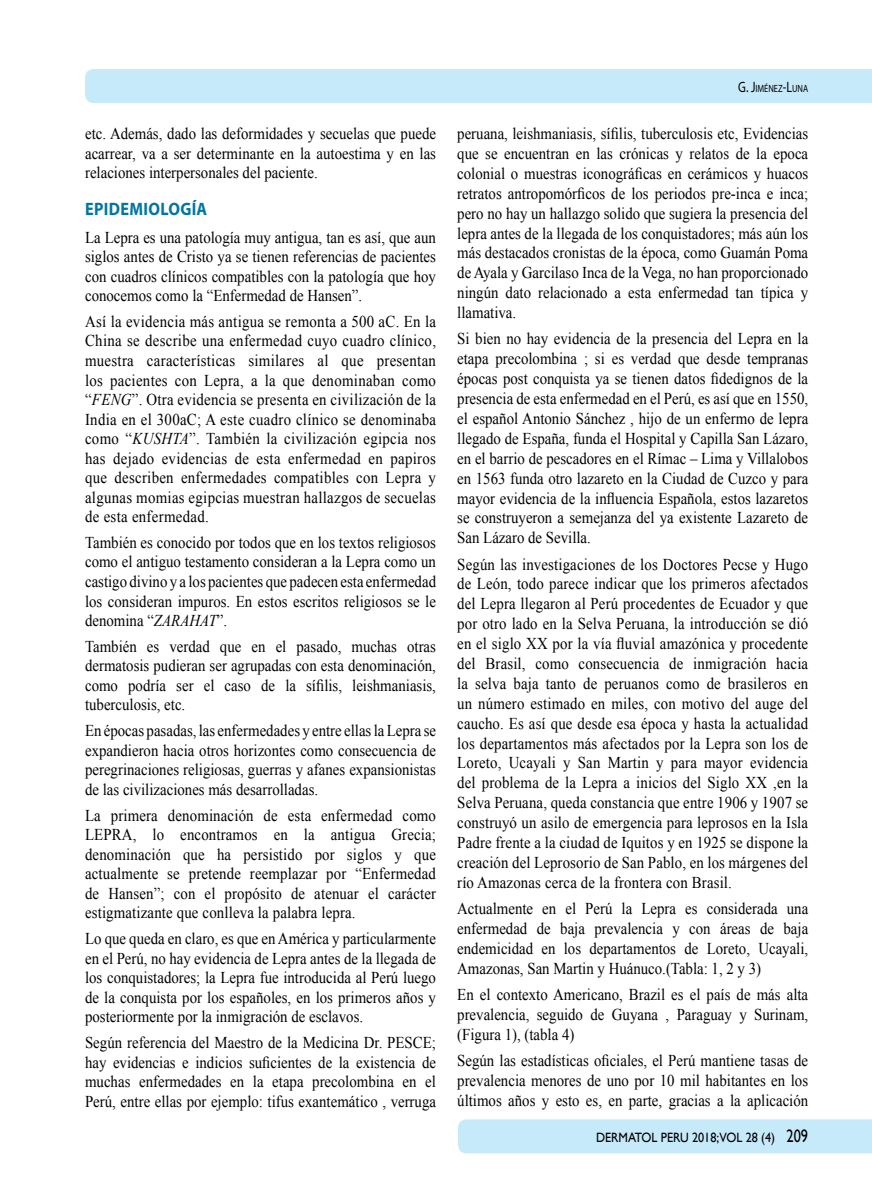
<style>
.page{position:relative;width:872px;height:1191px;background:#fff}
.page>*{position:absolute;margin:0;border:0;box-sizing:border-box;transform-origin:0 0}
.t1{font:700 18px "Myriad Pro";letter-spacing:.02em;color:#0076a3;scale:.9 1}
.t2{font:16.5px/20px "Times New Roman";color:#000;text-align:justify;scale:.9 1}
.t3{font:13.5px "Gill Sans";color:#000;scale:.9 1}
.t4{font:10.5px "Myriad Pro";color:#000;scale:.8 1}
.s1{font-style:italic}
.s2{font-size:15px}
.s3{font-size:18px}
</style>
<div class="page">
<div style="left:85px;top:69px;width:787px;height:34px;background:#c7eafb"></div>
<div style="left:458px;top:1119px;width:414px;height:34px;background:#c7eafb"></div>
<p class="t2" style="left:85px;top:123px;width:391px;line-height:19.5px">etc. Además, dado las deformidades y secuelas que puede acarrear, va a ser determinante en la autoestima y en las relaciones interpersonales del paciente.</p>
<p class="t1" style="left:85px;top:197px;width:137px">EPIDEMIOLOGÍA</p>
<p class="t2" style="left:85px;top:227px;width:391px;line-height:19.5px">La Lepra es una patología muy antigua, tan es así, que aun siglos antes de Cristo ya se tienen referencias de pacientes con cuadros clínicos compatibles con la patología que hoy conocemos como la “Enfermedad de Hansen”.</p>
<p class="t2" style="left:85px;top:311px;width:391px;line-height:19.5px">Así la evidencia más antigua se remonta a 500 aC. En la China se describe una enfermedad cuyo cuadro clínico, muestra características similares al que presentan los pacientes con Lepra, a la que denominaban como “<span class="s1">FENG</span>”. Otra evidencia se presenta en civilización de la India en el 300aC; A este cuadro clínico se denominaba como “<span class="s1">KUSHTA</span>”. También la civilización egipcia nos has dejado evidencias de esta enfermedad en papiros que describen enfermedades compatibles con Lepra y algunas momias egipcias muestran hallazgos de secuelas de esta enfermedad.</p>
<p class="t2" style="left:85px;top:532px;width:391px;line-height:19.5px">También es conocido por todos que en los textos religiosos como el antiguo testamento consideran a la Lepra como un castigo divino y a los pacientes que padecen esta enfermedad los consideran impuros. En estos escritos religiosos se le denomina “<span class="s1">ZARAHAT</span>”.</p>
<p class="t2" style="left:85px;top:636px;width:391px;line-height:19.5px">También es verdad que en el pasado, muchas otras dermatosis pudieran ser agrupadas con esta denominación, como podría ser el caso de la sífilis, leishmaniasis, tuberculosis, etc.</p>
<p class="t2" style="left:85px;top:721px;width:391px;line-height:19.5px">En épocas pasadas, las enfermedades y entre ellas la Lepra se expandieron hacia otros horizontes como consecuencia de peregrinaciones religiosas, guerras y afanes expansionistas de las civilizaciones más desarrolladas.</p>
<p class="t2" style="left:85px;top:805px;width:391px;line-height:19.5px">La primera denominación de esta enfermedad como LEPRA, lo encontramos en la antigua Grecia; denominación que ha persistido por siglos y que actualmente se pretende reemplazar por “Enfermedad de Hansen”; con el propósito de atenuar el carácter estigmatizante que conlleva la palabra lepra.</p>
<p class="t2" style="left:85px;top:928px;width:391px;line-height:19.5px">Lo que queda en claro, es que en América y particularmente en el Perú, no hay evidencia de Lepra antes de la llegada de los conquistadores; la Lepra fue introducida al Perú luego de la conquista por los españoles, en los primeros años y posteriormente por la inmigración de esclavos.</p>
<p class="t2" style="left:85px;top:1032px;width:391px;line-height:19.5px">Según referencia del Maestro de la Medicina Dr. PESCE; hay evidencias e indicios suficientes de la existencia de muchas enfermedades en la etapa precolombina en el Perú, entre ellas por ejemplo: tifus exantemático , verruga</p>
<p class="t4" style="left:738px;top:82px;width:89px"><span class="s2">G. J</span>IMÉNEZ<span class="s2">-L</span>UNA</p>
<p class="t2" style="left:457px;top:123px;width:391px">peruana, leishmaniasis, sífilis, tuberculosis etc, Evidencias que se encuentran en las crónicas y relatos de la epoca colonial o muestras iconográficas en cerámicos y huacos retratos antropomórficos de los periodos pre-inca e inca; pero no hay un hallazgo solido que sugiera la presencia del lepra antes de la llegada de los conquistadores; más aún los más destacados cronistas de la época, como Guamán Poma de Ayala y Garcilaso Inca de la Vega, no han proporcionado ningún dato relacionado a esta enfermedad tan típica y llamativa.</p>
<p class="t2" style="left:457px;top:329px;width:391px">Si bien no hay evidencia de la presencia del Lepra en la etapa precolombina ; si es verdad que desde tempranas épocas post conquista ya se tienen datos fidedignos de la presencia de esta enfermedad en el Perú, es así que en 1550, el español Antonio Sánchez , hijo de un enfermo de lepra llegado de España, funda el Hospital y Capilla San Lázaro, en el barrio de pescadores en el Rímac – Lima y Villalobos en 1563 funda otro lazareto en la Ciudad de Cuzco y para mayor evidencia de la influencia Española, estos lazaretos se construyeron a semejanza del ya existente Lazareto de San Lázaro de Sevilla.</p>
<p class="t2" style="left:457px;top:554px;width:391px">Según las investigaciones de los Doctores Pecse y Hugo de León, todo parece indicar que los primeros afectados del Lepra llegaron al Perú procedentes de Ecuador y que por otro lado en la Selva Peruana, la introducción se dió en el siglo XX por la vía fluvial amazónica y procedente del Brasil, como consecuencia de inmigración hacia la selva baja tanto de peruanos como de brasileros en un número estimado en miles, con motivo del auge del caucho. Es así que desde esa época y hasta la actualidad los departamentos más afectados por la Lepra son los de Loreto, Ucayali y San Martin y para mayor evidencia del problema de la Lepra a inicios del Siglo XX ,en la Selva Peruana, queda constancia que entre 1906 y 1907 se construyó un asilo de emergencia para leprosos en la Isla Padre frente a la ciudad de Iquitos y en 1925 se dispone la creación del Leprosorio de San Pablo, en los márgenes del río Amazonas cerca de la frontera con Brasil.</p>
<p class="t2" style="left:457px;top:898px;width:391px">Actualmente en el Perú la Lepra es considerada una enfermedad de baja prevalencia y con áreas de baja endemicidad en los departamentos de Loreto, Ucayali, Amazonas, San Martin y Huánuco.(Tabla: 1, 2 y 3)</p>
<p class="t2" style="left:457px;top:984px;width:391px">En el contexto Americano, Brazil es el país de más alta prevalencia, seguido de Guyana , Paraguay y Surinam, (Figura 1), (tabla 4)</p>
<p class="t2" style="left:457px;top:1050px;width:391px">Según las estadísticas oficiales, el Perú mantiene tasas de prevalencia menores de uno por 10 mil habitantes en los últimos años y esto es, en parte, gracias a la aplicación</p>
<p class="t3" style="left:596px;top:1129px;width:237px">DERMATOL PERU 2018;VOL 28 (4) <span class="s3">209</span></p>
</div>
